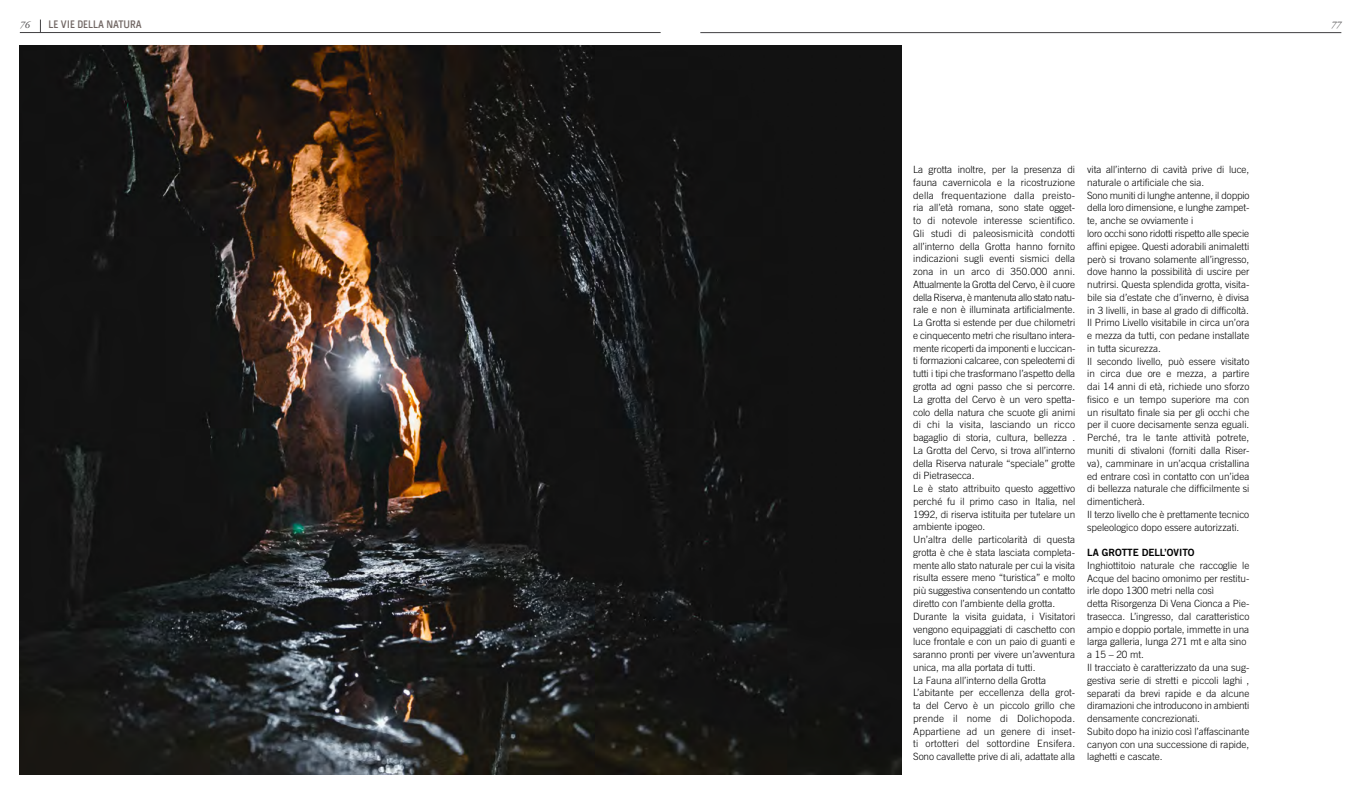
<style>
.page{position:relative;width:1361px;height:794px;background:#fff}
.page>*{position:absolute;margin:0;border:0;box-sizing:border-box;transform-origin:0 0}
.t1{font:600 11px "Pill Gothic 300 mg";color:#716663}
.t2{font:300 10px/12.8px "Trade Gothic";letter-spacing:-.005em;color:#000}
.t3{font:10px "Trade Gothic Bold Two";letter-spacing:-.005em;color:#000}
.t4{font:italic 10px "Adobe Garamond Pro";color:#414042}
</style>
<div class="page">
<img style="left:20px;top:45px;width:881px;height:729px">
<hr style="left:20px;top:32px;width:640px;height:1px;background:#414042">
<svg style="left:40px;top:20px;width:1px;height:12px"></svg>
<hr style="left:700px;top:32px;width:641px;height:1px;background:#414042">
<p class="t4" style="left:20px;top:19px;width:11px">76</p>
<p class="t1" style="left:49px;top:17px;width:95px">LE VIE DELLA NATURA</p>
<p class="t4" style="left:1331px;top:19px;width:11px">77</p>
<p class="t2" style="left:913px;top:163px;width:164px">La grotta inoltre, per la presenza di fauna cavernicola e la ricostruzione della frequentazione dalla preisto&shy;ria all’età romana, sono state ogget&shy;to di notevole interesse scientifico.<br>Gli studi di paleosismicità condotti all’interno della Grotta hanno fornito indicazioni sugli eventi sismici della zona in un arco di 350.000 anni.<br>Attualmente la Grotta del Cervo, è il cuore della Riserva, è mantenuta allo stato natu&shy;rale e non è illuminata artificialmente.<br>La Grotta si estende per due chilometri e cinquecento metri che risultano intera&shy;mente ricoperti da imponenti e luccican&shy;ti formazioni calcaree, con speleotemi di tutti i tipi che trasformano l’aspetto della grotta ad ogni passo che si percorre.<br>La grotta del Cervo è un vero spetta&shy;colo della natura che scuote gli animi di chi la visita, lasciando un ricco bagaglio di storia, cultura, bellezza .<br>La Grotta del Cervo, si trova all’interno della Riserva naturale “speciale” grotte di Pietrasecca.<br>Le è stato attribuito questo aggettivo perché fu il primo caso in Italia, nel 1992, di riserva istituita per tutelare un ambiente ipogeo.<br>Un’altra delle particolarità di questa grotta è che è stata lasciata completa&shy;mente allo stato naturale per cui la visita risulta essere meno “turistica” e molto più suggestiva consentendo un contatto diretto con l’ambiente della grotta.<br>Durante la visita guidata, i Visitatori vengono equipaggiati di caschetto con luce frontale e con un paio di guanti e saranno pronti per vivere un’avventura unica, ma alla portata di tutti.<br>La Fauna all’interno della Grotta L’abitante per eccellenza della grot&shy;ta del Cervo è un piccolo grillo che prende il nome di Dolichopoda.<br>Appartiene ad un genere di inset&shy;ti ortotteri del sottordine Ensifera.<br>Sono cavallette prive di ali, adattate alla</p>
<p class="t2" style="left:1087px;top:163px;width:164px">vita all’interno di cavità prive di luce, naturale o artificiale che sia.<br>Sono muniti di lunghe antenne, il doppio della loro dimensione, e lunghe zampet&shy;te, anche se ovviamente i<br>loro occhi sono ridotti rispetto alle specie affini epigee. Questi adorabili animaletti però si trovano solamente all’ingresso, dove hanno la possibilità di uscire per nutrirsi. Questa splendida grotta, visita&shy;bile sia d’estate che d’inverno, è divisa in 3 livelli, in base al grado di difficoltà.<br>Il Primo Livello visitabile in circa un’ora e mezza da tutti, con pedane installate in tutta sicurezza.<br>Il secondo livello, può essere visitato in circa due ore e mezza, a partire dai 14 anni di età, richiede uno sforzo fisico e un tempo superiore ma con un risultato finale sia per gli occhi che per il cuore decisamente senza eguali.<br>Perché, tra le tante attività potrete, muniti di stivaloni (forniti dalla Riser&shy;va), camminare in un’acqua cristallina ed entrare così in contatto con un’idea di bellezza naturale che difficilmente si dimenticherà.<br>Il terzo livello che è prettamente tecnico speleologico dopo essere autorizzati.</p>
<p class="t3" style="left:1087px;top:546px;width:109px">LA GROTTE DELL’OVITO</p>
<p class="t2" style="left:1087px;top:559px;width:164px">Inghiottitoio naturale che raccoglie le Acque del bacino omonimo per restitu&shy;irle dopo 1300 metri nella così<br>detta Risorgenza Di Vena Cionca a Pie&shy;trasecca. L’ingresso, dal caratteristico ampio e doppio portale, immette in una larga galleria, lunga 271 mt e alta sino a 15 – 20 mt.<br>Il tracciato è caratterizzato da una sug&shy;gestiva serie di stretti e piccoli laghi , separati da brevi rapide e da alcune diramazioni che introducono in ambienti densamente concrezionati.<br>Subito dopo ha inizio così l’affascinante canyon con una successione di rapide, laghetti e cascate.</p>
</div>
